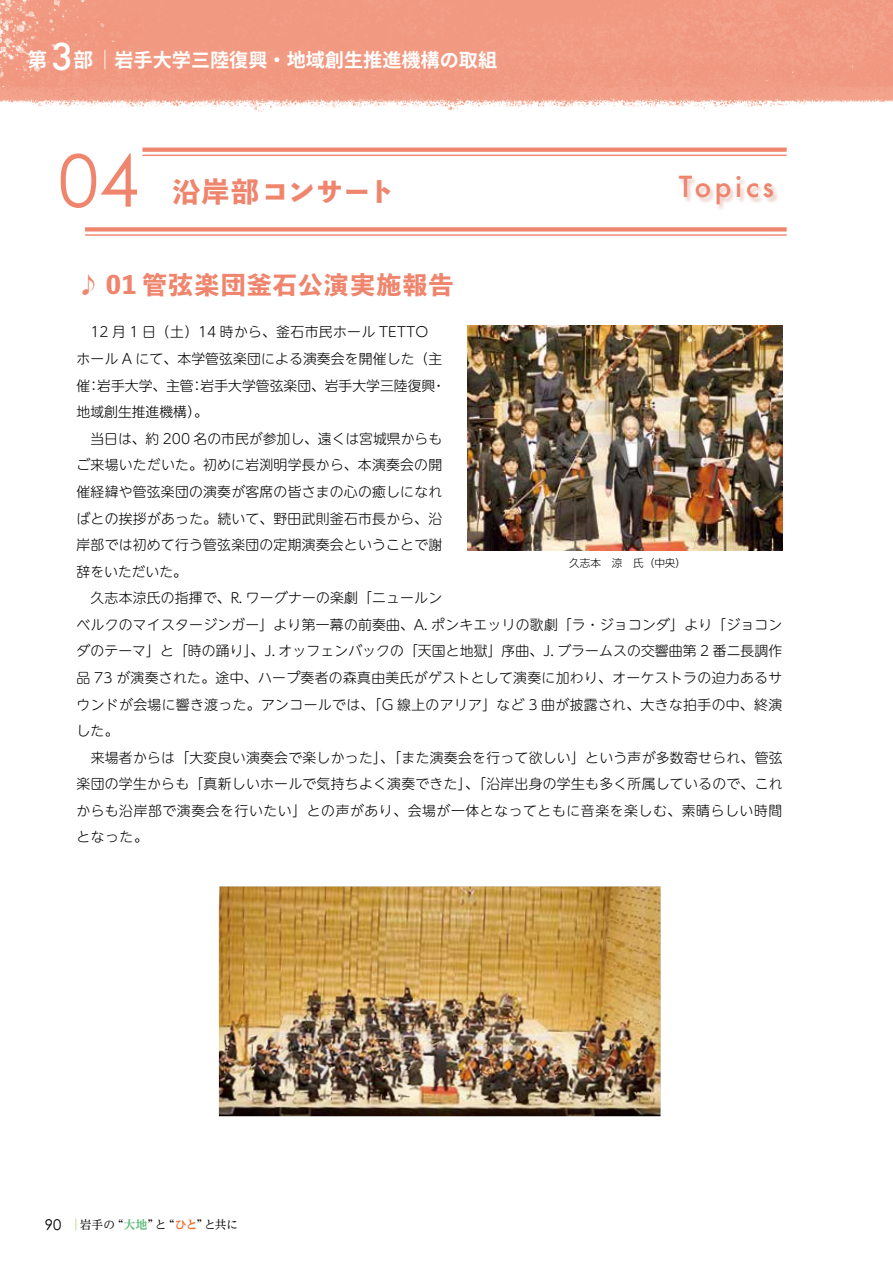
<style>
.page{position:relative;width:893px;height:1263px;background:#fff}
.page>*{position:absolute;margin:0;border:0;box-sizing:border-box;transform-origin:0 0}
.t1{font:72.3px "Century Gothic Pro";color:#ef856d}
.t2{font:500 28.2px "Futura";letter-spacing:.12em;color:#ef856d}
.t3{font:800 27.6px "Toppan Bunkyu Midashi Gothic Std N";letter-spacing:.015em;color:#ef856d}
.t4{font:800 24.45px "Toppan Bunkyu Midashi Gothic Std N";letter-spacing:.07em;color:#ef856d}
.t5{font:700 19.2px "Source Han Sans JP";color:#fff}
.t6{font:300 13.8px/26.5px "UD Shin M Go Pro";letter-spacing:.02em;color:#000}
.t7{font:11.7px "UD Reimin Pro";letter-spacing:-.01em;color:#000}
.t8{font:300 10.65px "UD Shin Go Pro";color:#000}
.s1{font-size:19.8px}
.s2{font-family:"Futura";font-weight:500;font-size:36px}
.s3{font-family:"Century Gothic Pro";font-size:14.85px}
.s4{color:#b3d46f}
.s5{font-weight:700;font-stretch:expanded;color:#69bd83}
.s6{font-weight:700;font-stretch:expanded;color:#ed6d2b}
</style>
<div class="page">
<img style="left:0;top:0;width:893px;height:116px">
<svg style="left:85px;top:227px;width:702px;height:4px;background:#f08d76"></svg>
<hr style="left:85px;top:234px;width:702px;height:2px;background:#ef856d">
<svg style="left:142px;top:148px;width:645px;height:4px;background:#ef8b74"></svg>
<hr style="left:142px;top:155px;width:645px;height:1px;background:#ef856d">
<div style="left:679px;top:176px;width:101px;height:35px;background:#b04d36;opacity:.28"></div>
<img style="left:468px;top:325px;width:314px;height:225px">
<img style="left:219px;top:886px;width:441px;height:230px">
<h3 class="t5" style="left:28px;top:49px;width:471px"><span class="s1">第</span> <span class="s2">3</span><span class="s1">部</span>｜岩手大学三陸復興・地域創生推進機構の取組</h3>
<h1 class="t1" style="left:58px;top:137px;width:82px">04</h1>
<h3 class="t3" style="left:173px;top:170px;width:224px">沿岸部コンサート</h3>
<h2 class="t2" style="left:679px;top:168px;width:97px">Topics</h2>
<h3 class="t4" style="left:77px;top:266px;width:378px">♪ 01 管弦楽団釜石公演実施報告</h3>
<p class="t6" style="left:77px;top:318px;width:708px;text-indent:14px">12 月 1 日（土）14 時から、釜石市民ホール TETTO　<br>ホール A にて、本学管弦楽団による演奏会を開催した（主<br>催：岩手大学、主管：岩手大学管弦楽団、岩手大学三陸復興・<br>地域創生推進機構）。<br>　当日は、約 200 名の市民が参加し、遠くは宮城県からも<br>ご来場いただいた。初めに岩渕明学長から、本演奏会の開<br>催経緯や管弦楽団の演奏が客席の皆さまの心の癒しになれ<br>ばとの挨拶があった。続いて、野田武則釜石市長から、沿<br>岸部では初めて行う管弦楽団の定期演奏会ということで謝<br>辞をいただいた。<br>　久志本涼氏の指揮で、R. ワーグナーの楽劇「ニュールン<br>ベルクのマイスタージンガー」より第一幕の前奏曲、A. ポンキエッリの歌劇「ラ・ジョコンダ」より「ジョコンダのテーマ」と「時の踊り」、J. オッフェンバックの「天国と地獄」序曲、J. ブラームスの交響曲第 2 番ニ長調作品 73 が演奏された。途中、ハープ奏者の森真由美氏がゲストとして演奏に加わり、オーケストラの迫力あるサウンドが会場に響き渡った。アンコールでは、「G 線上のアリア」など 3 曲が披露され、大きな拍手の中、終演した。<br>　来場者からは「大変良い演奏会で楽しかった」、「また演奏会を行って欲しい」という声が多数寄せられ、管弦楽団の学生からも「真新しいホールで気持ちよく演奏できた」、「沿岸出身の学生も多く所属しているので、これからも沿岸部で演奏会を行いたい」との声があり、会場が一体となってともに音楽を楽しむ、素晴らしい時間となった。</p>
<p class="t8" style="left:569px;top:554px;width:118px">久志本　涼　氏（中央）</p>
<p class="t7" style="left:45px;top:1215px;width:195px"><span class="s3">90</span> <span class="s4">｜</span>岩手の“<span class="s5">大地</span>”と“<span class="s6">ひと</span>”と共に</p>
</div>
